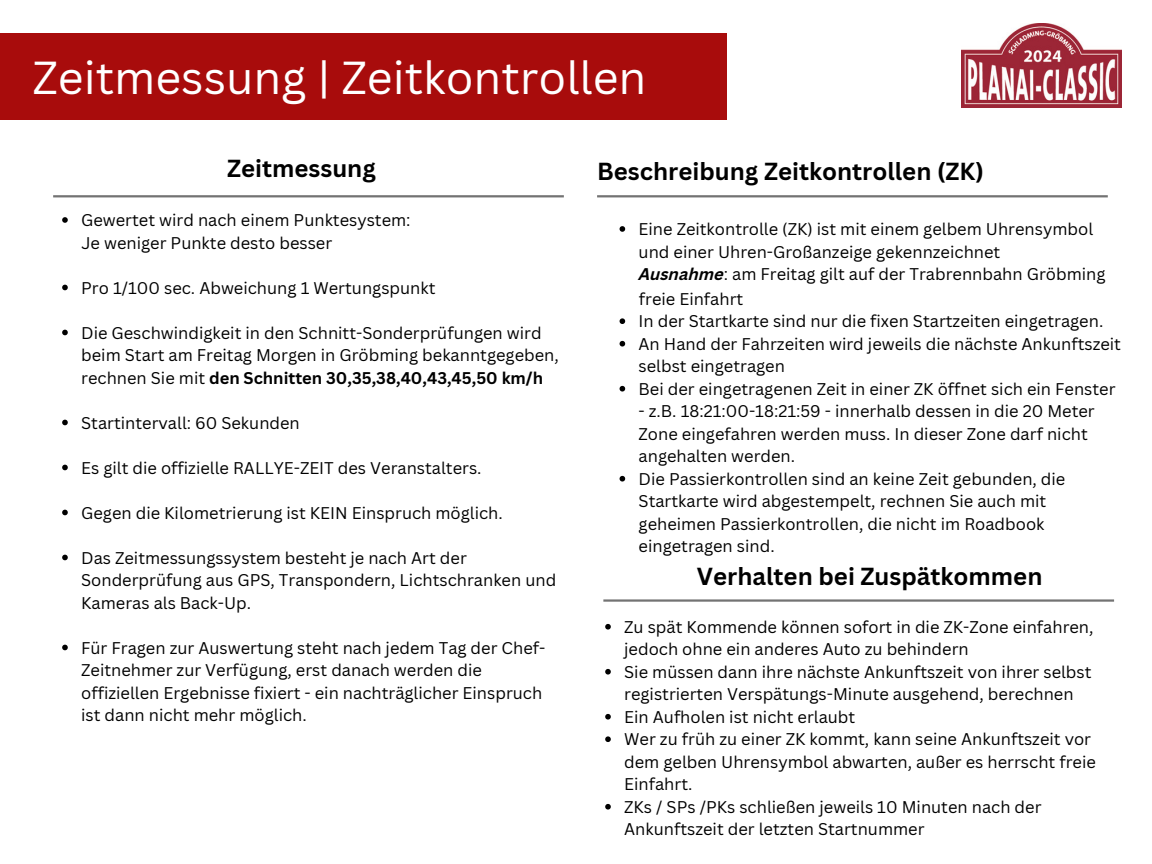
<style>
.page{position:relative;width:1152px;height:864px;background:#fff}
.page>*{position:absolute;margin:0;border:0;box-sizing:border-box;transform-origin:0 0}
.t1{font:45px "Canva Sans";color:#fff}
.t2{font:700 24px "Canva Sans";color:#000}
.t3{font:16.5px/22.5px "Canva Sans";color:#000}
.s1{font-weight:700}
.s2{font-weight:700;font-style:italic}
</style>
<div class="page">
<div style="left:0;top:34px;width:726px;height:86px;background:#a80c0c"></div>
<svg style="left:62px;top:217px;width:6px;height:6px"></svg>
<svg style="left:62px;top:285px;width:6px;height:5px"></svg>
<svg style="left:62px;top:330px;width:6px;height:5px"></svg>
<svg style="left:62px;top:420px;width:6px;height:5px"></svg>
<svg style="left:62px;top:465px;width:6px;height:5px"></svg>
<svg style="left:62px;top:510px;width:6px;height:5px"></svg>
<svg style="left:62px;top:555px;width:6px;height:5px"></svg>
<svg style="left:62px;top:645px;width:6px;height:5px"></svg>
<hr style="left:53px;top:195px;width:511px;height:2px;background:#737373">
<img style="left:961px;top:24px;width:160px;height:83px">
<svg style="left:620px;top:226px;width:5px;height:6px"></svg>
<svg style="left:620px;top:318px;width:5px;height:6px"></svg>
<svg style="left:620px;top:341px;width:5px;height:6px"></svg>
<svg style="left:620px;top:386px;width:5px;height:6px"></svg>
<svg style="left:620px;top:476px;width:5px;height:6px"></svg>
<hr style="left:597px;top:195px;width:511px;height:2px;background:#737373">
<svg style="left:605px;top:624px;width:6px;height:6px"></svg>
<svg style="left:605px;top:669px;width:6px;height:6px"></svg>
<svg style="left:605px;top:714px;width:6px;height:6px"></svg>
<svg style="left:605px;top:736px;width:6px;height:6px"></svg>
<svg style="left:605px;top:804px;width:6px;height:6px"></svg>
<hr style="left:603px;top:599px;width:511px;height:3px;background:#737373">
<p class="t1" style="left:32px;top:46px;width:615px">Zeitmessung | Zeitkontrollen</p>
<p class="t2" style="left:227px;top:151px;width:150px">Zeitmessung</p>
<p class="t3" style="left:81px;top:209px;width:331px">Gewertet wird nach einem Punktesystem:</p>
<p class="t3" style="left:81px;top:231px;width:252px">Je weniger Punkte desto besser</p>
<p class="t3" style="left:81px;top:276px;width:356px">Pro 1/100 sec. Abweichung 1 Wertungspunkt</p>
<p class="t3" style="left:81px;top:321px;width:479px">Die Geschwindigkeit in den Schnitt-Sonderprüfungen wird beim Start am Freitag Morgen in Gröbming bekanntgegeben, rechnen Sie mit <span class="s1">den Schnitten 30,35,38,40,43,45,50 km/h</span></p>
<p class="t3" style="left:81px;top:411px;width:220px">Startintervall: 60 Sekunden</p>
<p class="t3" style="left:81px;top:456px;width:402px">Es gilt die offizielle RALLYE-ZEIT des Veranstalters.</p>
<p class="t3" style="left:81px;top:501px;width:423px">Gegen die Kilometrierung ist KEIN Einspruch möglich.</p>
<p class="t3" style="left:81px;top:546px;width:477px">Das Zeitmessungssystem besteht je nach Art der<br>Sonderprüfung aus GPS, Transpondern, Lichtschranken und<br>Kameras als Back-Up.</p>
<p class="t3" style="left:81px;top:636px;width:466px">Für Fragen zur Auswertung steht nach jedem Tag der Chef-Zeitnehmer zur Verfügung, erst danach werden die offiziellen Ergebnisse fixiert - ein nachträglicher Einspruch ist dann nicht mehr möglich.</p>
<p class="t2" style="left:597px;top:155px;width:388px">Beschreibung Zeitkontrollen (ZK)</p>
<p class="t3" style="left:639px;top:217px;width:456px">Eine Zeitkontrolle (ZK) ist mit einem gelbem Uhrensymbol und einer Uhren-Großanzeige gekennzeichnet</p>
<p class="t3" style="left:639px;top:262px;width:468px"><span class="s2">Ausnahme</span>: am Freitag gilt auf der Trabrennbahn Gröbming</p>
<p class="t3" style="left:639px;top:287px;width:106px">freie Einfahrt</p>
<p class="t3" style="left:639px;top:310px;width:466px">In der Startkarte sind nur die fixen Startzeiten eingetragen.</p>
<p class="t3" style="left:639px;top:332px;width:484px">An Hand der Fahrzeiten wird jeweils die nächste Ankunftszeit selbst eingetragen</p>
<p class="t3" style="left:639px;top:377px;width:478px">Bei der eingetragenen Zeit in einer ZK öffnet sich ein Fenster</p>
<p class="t3" style="left:639px;top:400px;width:458px">- z.B. 18:21:00-18:21:59 - innerhalb dessen in die 20 Meter<br>Zone eingefahren werden muss. In dieser Zone darf nicht angehalten werden.</p>
<p class="t3" style="left:639px;top:467px;width:428px">Die Passierkontrollen sind an keine Zeit gebunden, die Startkarte wird abgestempelt, rechnen Sie auch mit geheimen Passierkontrollen, die nicht im Roadbook eingetragen sind.</p>
<p class="t2" style="left:697px;top:559px;width:347px">Verhalten bei Zuspätkommen</p>
<p class="t3" style="left:624px;top:615px;width:471px">Zu spät Kommende können sofort in die ZK-Zone einfahren, jedoch ohne ein anderes Auto zu behindern</p>
<p class="t3" style="left:624px;top:660px;width:469px">Sie müssen dann ihre nächste Ankunftszeit von ihrer selbst registrierten Verspätungs-Minute ausgehend, berechnen</p>
<p class="t3" style="left:624px;top:705px;width:233px">Ein Aufholen ist nicht erlaubt</p>
<p class="t3" style="left:624px;top:728px;width:473px">Wer zu früh zu einer ZK kommt, kann seine Ankunftszeit vor dem gelben Uhrensymbol abwarten, außer es herrscht freie<br>Einfahrt.</p>
<p class="t3" style="left:624px;top:795px;width:419px">ZKs / SPs /PKs schließen jeweils 10 Minuten nach der<br>Ankunftszeit der letzten Startnummer</p>
</div>
